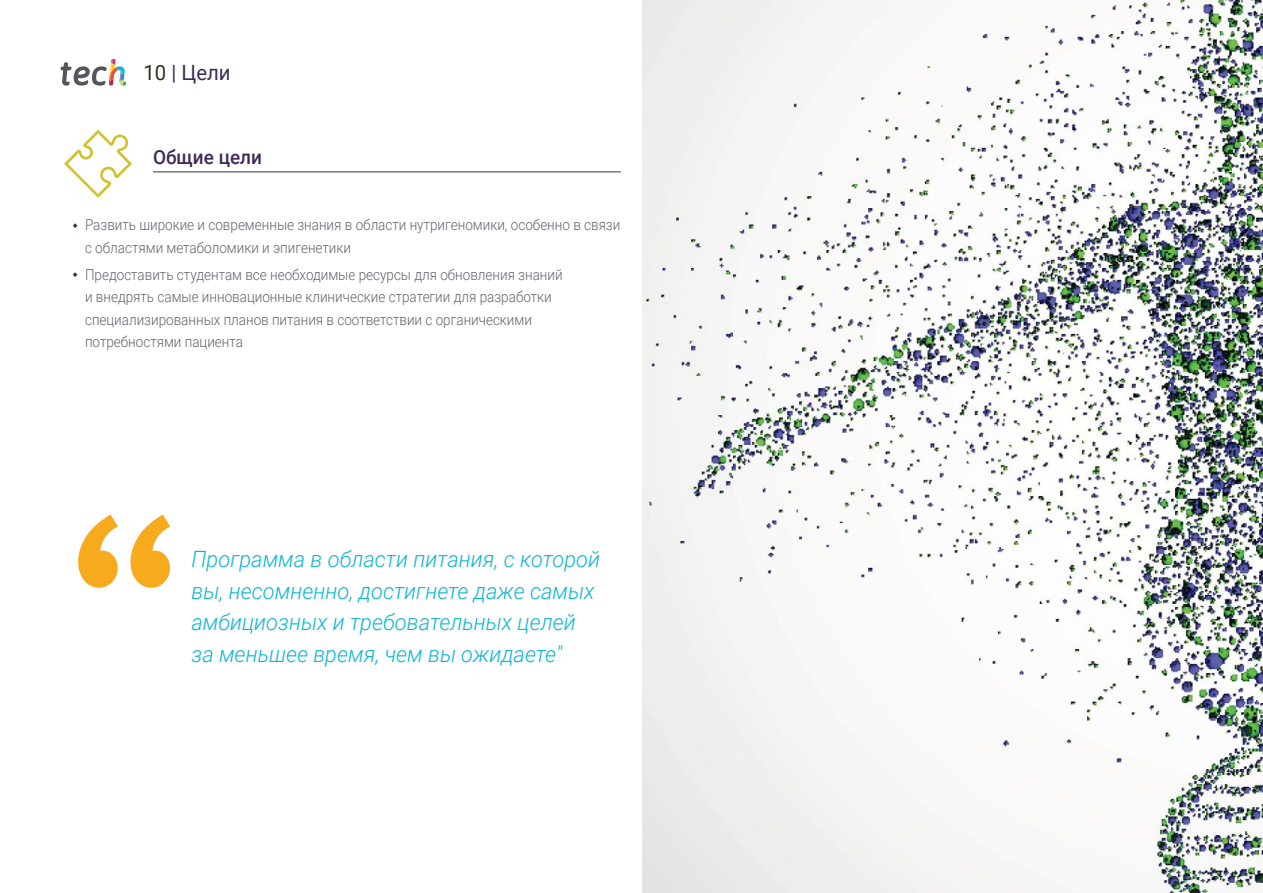
<style>
.page{position:relative;width:1263px;height:893px;background:#fff}
.page>*{position:absolute;margin:0;border:0;box-sizing:border-box;transform-origin:0 0}
.t1{font:italic 300 22.5px/31.5px "Roboto";color:#0fb6cf}
.t2{font:21px "Roboto";color:#3d2b56}
.t3{font:500 19.5px "Roboto";color:#3d2b56}
.t4{font:300 15px/22.5px "Roboto";color:#61646a;scale:.9 1}
.s1{color:#312e20}
</style>
<div class="page">
<hr style="left:153px;top:171px;width:468px;height:1px;background:#3d2b56">
<svg style="left:64px;top:130px;width:68px;height:68px"></svg>
<img style="left:642px;top:0;width:621px;height:893px">
<svg style="left:61px;top:59px;width:65px;height:27px"></svg>
<svg style="left:78px;top:514px;width:92px;height:74px"></svg>
<h2 class="t2" style="left:144px;top:57px;width:89px"><span class="s1">10</span> | Цели</h2>
<h3 class="t3" style="left:153px;top:143px;width:110px">Общие цели</h3>
<p class="t4" style="left:85px;top:213px;width:596px">Развить широкие и современные знания в области нутригеномики, особенно в связи с областями метаболомики и эпигенетики</p>
<p class="t4" style="left:85px;top:262px;width:532px">Предоставить студентам все необходимые ресурсы для обновления знаний и внедрять самые инновационные клинические стратегии для разработки специализированных планов питания в соответствии с органическими потребностями пациента</p>
<h1 class="t1" style="left:192px;top:542px;width:410px">Программа в области питания, с которой вы, несомненно, достигнете даже самых амбициозных и требовательных целей за меньшее время, чем вы ожидаете"</h1>
</div>
